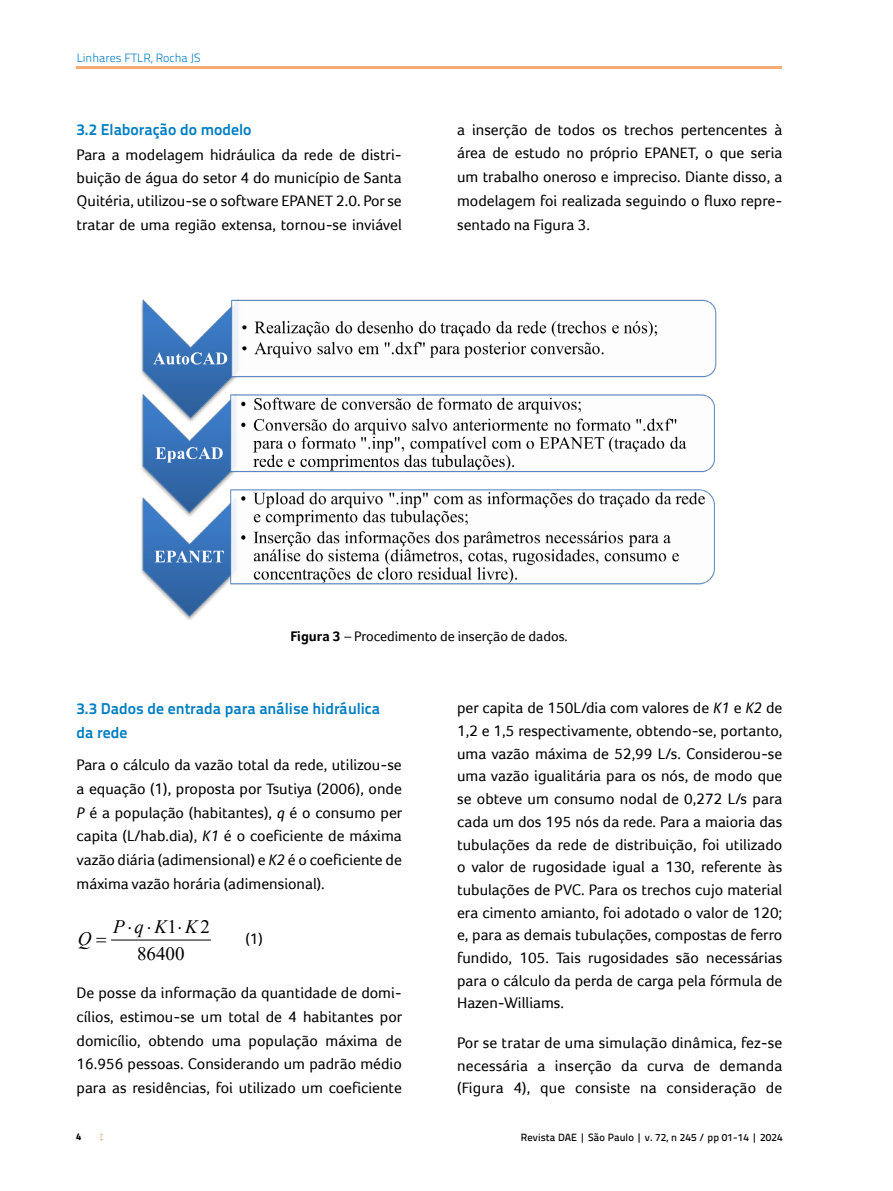
<style>
.page{position:relative;width:893px;height:1191px;background:#fff}
.page>*{position:absolute;margin:0;border:0;box-sizing:border-box;transform-origin:0 0}
.t1{font:19.05px/26.8px "Times New Roman";color:#000}
.t2{font:italic 19.05px "Times New Roman";letter-spacing:.26em;color:#000}
.t3{font:15.75px/22.6px "Foco";color:#000;text-align:justify}
.t4{font:700 15.75px/23.7px "Titillium Text 22 L";color:#007ec3}
.t5{font:14.25px "Foco";color:#000}
.t6{font:300 12px "Titillium Text 22 L";color:#007ec3}
.t7{font:500 10.5px "Titillium Text 22 L";letter-spacing:.01em;color:#000}
.t8{font:800 9.75px "Titillium Text 22 L";color:#000}
.s1{font-weight:700}
.s2{font-style:italic}
</style>
<div class="page">
<hr style="left:77px;top:66px;width:705px;height:3px;background:#f6ab72">
<img style="left:141px;top:299px;width:576px;height:321px">
<hr style="left:111px;top:939px;width:100px;height:1px;background:#000">
<p class="t6" style="left:77px;top:49px;width:126px">Linhares FTLR, Rocha JS</p>
<p class="t4" style="left:77px;top:117px;width:177px">3.2 Elaboração do modelo</p>
<p class="t3" style="left:77px;top:143px;width:327px;line-height:23.1px">Para a modelagem hidráulica da rede de distri&shy;buição de água do setor 4 do município de Santa Quitéria, utilizou-se o software EPANET 2.0. Por se tratar de uma região extensa, tornou-se inviável</p>
<p class="t3" style="left:457px;top:117px;width:327px;line-height:23.7px">a inserção de todos os trechos pertencentes à área de estudo no próprio EPANET, o que seria um trabalho oneroso e impreciso. Diante disso, a modelagem foi realizada seguindo o fluxo repre&shy;sentado na Figura 3.</p>
<p class="t5" style="left:290px;top:627px;width:279px"><span class="s1">Figura 3</span> <span class="s2">–</span> Procedimento de inserção de dados.</p>
<p class="t4" style="left:77px;top:696px;width:305px">3.3 Dados de entrada para análise hidráulica da rede</p>
<p class="t3" style="left:77px;top:753px;width:327px;line-height:23.7px">Para o cálculo da vazão total da rede, utilizou-se a equação (1), proposta por Tsutiya (2006), onde <span class="s2">P</span> é a população (habitantes), <span class="s2">q</span> é o consumo per capita (L/hab.dia), <span class="s2">K1</span> é o coeficiente de máxima vazão diária (adimensional) e <span class="s2">K2</span> é o coeficiente de máxima vazão horária (adimensional).</p>
<p class="t1" style="left:137px;top:912px;width:74px;text-indent:30px">1 2<br>86400</p>
<p class="t1" style="left:120px;top:990px;width:56px">0, 4824</p>
<p class="t1" style="left:216px;top:990px;width:56px">0, 4277</p>
<p class="t2" style="left:113px;top:913px;width:86px">PqK K</p>
<p class="t2" style="left:78px;top:925px;width:15px">Q</p>
<p class="t3" style="left:245px;top:927px;width:19px">(1)</p>
<p class="t3" style="left:77px;top:980px;width:327px;line-height:23.7px">De posse da informação da quantidade de domi&shy;cílios, estimou-se um total de 4 habitantes por domicílio, obtendo uma população máxima de 16.956 pessoas. Considerando um padrão médio para as residências, foi utilizado um coeficiente</p>
<p class="t2" style="left:79px;top:991px;width:24px">Kb</p>
<p class="t2" style="left:185px;top:991px;width:14px">N</p>
<p class="t2" style="left:155px;top:1046px;width:13px">F</p>
<p class="t2" style="left:79px;top:1058px;width:27px">Kw</p>
<p class="t1" style="left:165px;top:1070px;width:9px">ε</p>
<p class="t3" style="left:457px;top:696px;width:327px">per capita de 150L/dia com valores de <span class="s2">K1</span> e <span class="s2">K2</span> de 1,2 e 1,5 respectivamente, obtendo-se, portanto, uma vazão máxima de 52,99 L/s. Considerou-se uma vazão igualitária para os nós, de modo que se obteve um consumo nodal de 0,272 L/s para cada um dos 195 nós da rede. Para a maioria das tubulações da rede de distribuição, foi utilizado o valor de rugosidade igual a 130, referente às tubulações de PVC. Para os trechos cujo material era cimento amianto, foi adotado o valor de 120; e, para as demais tubulações, compostas de ferro fundido, 105. Tais rugosidades são necessárias para o cálculo da perda de carga pela fórmula de Hazen-Williams.</p>
<p class="t3" style="left:457px;top:1031px;width:327px">Por se tratar de uma simulação dinâmica, fez-se necessária a inserção da curva de demanda (Figura 4), que consiste na consideração de</p>
<p class="t8" style="left:76px;top:1129px;width:7px">4</p>
<p class="t7" style="left:521px;top:1129px;width:263px">Revista DAE | São Paulo | v. 72, n 245 / pp 01-14 | 2024</p>
</div>
